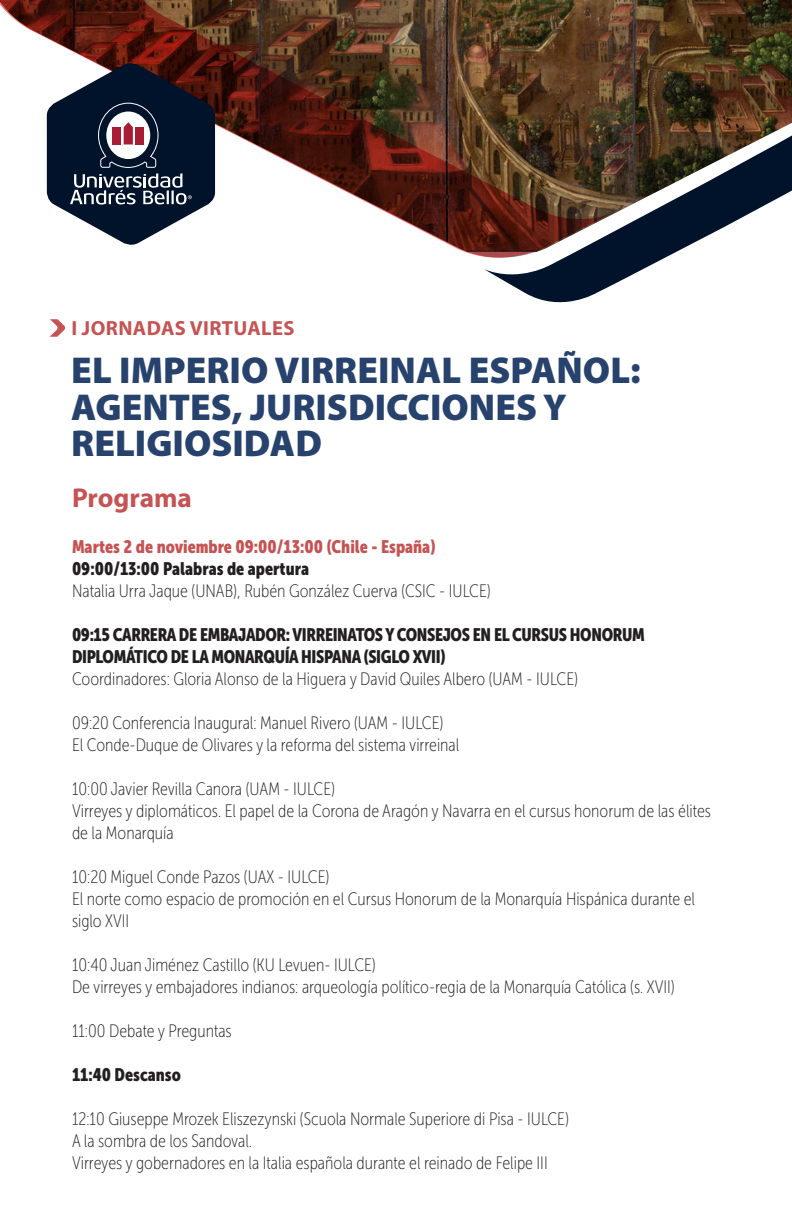
<style>
.page{position:relative;width:792px;height:1224px;background:#fff}
.page>*{position:absolute;margin:0;border:0;box-sizing:border-box;transform-origin:0 0}
.t1{font:900 37.6px/36.4px "Myriad Pro";color:#27426d}
.t2{font:700 27.4px "Myriad Pro";color:#c55354}
.t3{font:700 20.4px "Myriad Pro";letter-spacing:.02em;color:#c55354}
.t4{font:18px/22px "Museo Sans Cond 100";color:#231f20}
.t5{font:18px/22px "Museo Sans Cond 900";letter-spacing:-.02em;color:#231f20}
.t6{font:18px "Museo Sans Cond 900";color:#c55354}
.t7{font:18px "Museo Sans Cond 900";color:#231f20}
</style>
<div class="page">
<img style="left:613px;top:0;width:179px;height:104px">
<img style="left:0;top:0;width:613px;height:257px">
<svg style="left:484px;top:104px;width:308px;height:199px"></svg>
<svg style="left:50px;top:319px;width:16px;height:18px"></svg>
<svg style="left:47px;top:61px;width:168px;height:186px"></svg>
<p class="t3" style="left:71px;top:314px;width:224px">I JORNADAS VIRTUALES</p>
<h1 class="t1" style="left:71px;top:353px;width:571px">EL IMPERIO VIRREINAL ESPAÑOL:<br>AGENTES, JURISDICCIONES Y<br>RELIGIOSIDAD</h1>
<h2 class="t2" style="left:72px;top:480px;width:122px">Programa</h2>
<p class="t6" style="left:72px;top:536px;width:365px">Martes 2 de noviembre 09:00/13:00 (Chile - España)</p>
<p class="t7" style="left:72px;top:558px;width:239px">09:00/13:00 Palabras de apertura</p>
<p class="t4" style="left:72px;top:580px;width:420px">Natalia Urra Jaque (UNAB), Rubén González Cuerva (CSIC - IULCE)</p>
<p class="t5" style="left:72px;top:624px;width:574px">09:15 CARRERA DE EMBAJADOR: VIRREINATOS Y CONSEJOS EN EL CURSUS HONORUM<br>DIPLOMÁTICO DE LA MONARQUÍA HISPANA (SIGLO XVII)</p>
<p class="t4" style="left:72px;top:668px;width:507px">Coordinadores: Gloria Alonso de la Higuera y David Quiles Albero (UAM - IULCE)</p>
<p class="t4" style="left:72px;top:712px;width:389px">09:20 Conferencia Inaugural: Manuel Rivero (UAM - IULCE)<br>El Conde-Duque de Olivares y la reforma del sistema virreinal</p>
<p class="t4" style="left:72px;top:778px;width:640px">10:00 Javier Revilla Canora (UAM - IULCE)<br>Virreyes y diplomáticos. El papel de la Corona de Aragón y Navarra en el cursus honorum de las élites de la Monarquía</p>
<p class="t4" style="left:72px;top:866px;width:625px">10:20 Miguel Conde Pazos (UAX - IULCE)<br>El norte como espacio de promoción en el Cursus Honorum de la Monarquía Hispánica durante el siglo XVII</p>
<p class="t4" style="left:72px;top:954px;width:604px">10:40 Juan Jiménez Castillo (KU Levuen- IULCE)<br>De virreyes y embajadores indianos: arqueología político-regia de la Monarquía Católica (s. XVII)</p>
<p class="t4" style="left:72px;top:1020px;width:161px">11:00 Debate y Preguntas</p>
<p class="t7" style="left:72px;top:1064px;width:110px">11:40 Descanso</p>
<p class="t4" style="left:72px;top:1108px;width:498px">12:10 Giuseppe Mrozek Eliszezynski (Scuola Normale Superiore di Pisa - IULCE)<br>A la sombra de los Sandoval.<br>Virreyes y gobernadores en la Italia española durante el reinado de Felipe III</p>
</div>
